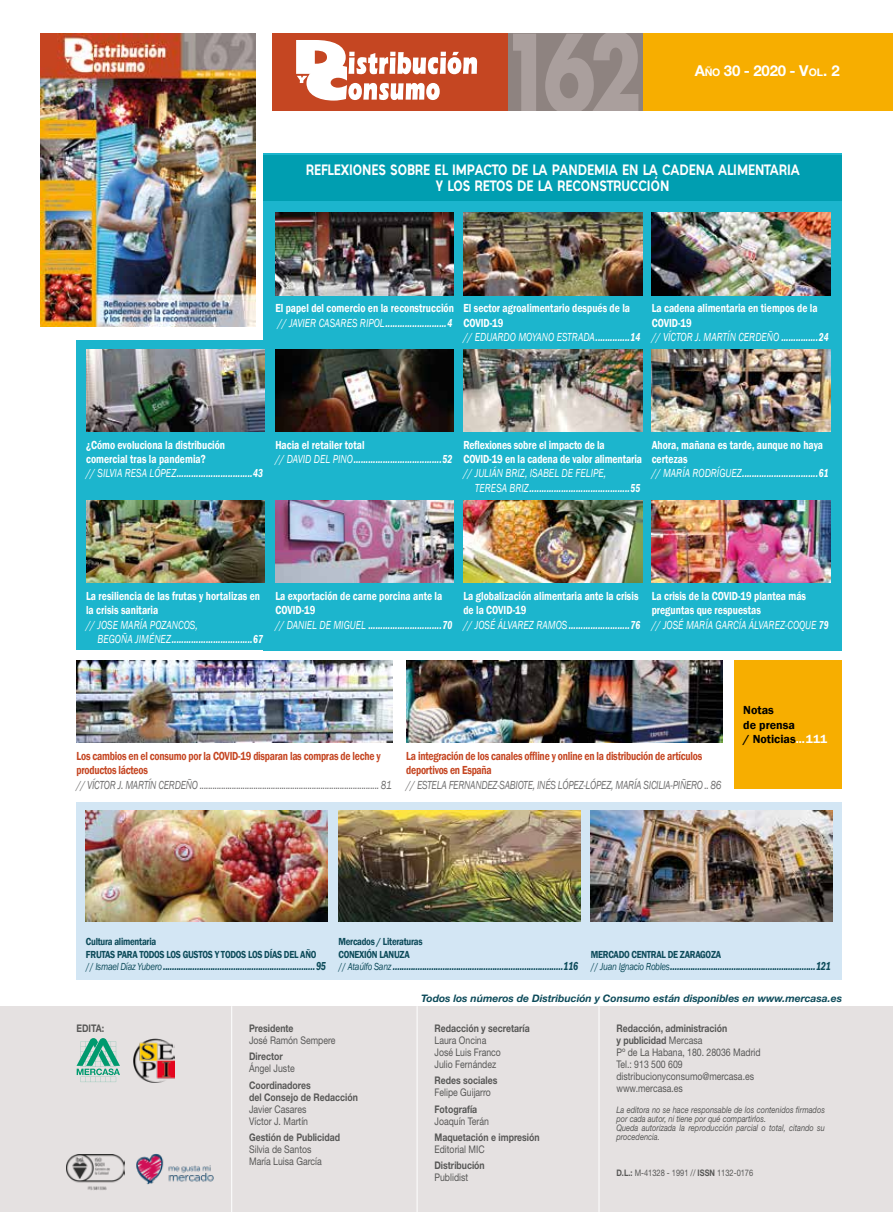
<style>
.page{position:relative;width:893px;height:1212px;background:#fff}
.page>*{position:absolute;margin:0;border:0;box-sizing:border-box;transform-origin:0 0}
.t1{font:700 102.75px "Futura Std";color:#aa9f9d;scale:.74 1}
.t2{font:700 15px "Helvetica Neue LT Std";letter-spacing:-.02em;color:#fff}
.t3{font:800 13.5px/16.2px "Ogonek";letter-spacing:-.01em;color:#fff;text-align:center;scale:.8 1}
.t4{font:600 12px/14.4px "Franklin Gothic";color:#fff;scale:.8 1}
.t5{font:12px "ITC Franklin Gothic Std Dm Cd It";color:#fff;scale:.8 1}
.t6{font:12px "ITC Franklin Gothic Std Dm Cd It";letter-spacing:-.03em;color:#0d4b5a;scale:.84 1}
.t7{font:italic 12px "Franklin Gothic";letter-spacing:-.025em;color:#706f6f;scale:.8 1}
.t8{font:600 12px/14.4px "Franklin Gothic";letter-spacing:-.025em;color:#c54622;scale:.8 1}
.t9{font:italic 12px "Franklin Gothic";color:#fff;scale:.8 1}
.t10{font:600 12px/14.4px "Franklin Gothic";color:#000}
.t11{font:10.5px/12px "Helvetica Neue LT Std";color:#575756;scale:.83 1}
.t12{font:700 10.5px/12px "Helvetica Neue LT Std";color:#575756;scale:.83 1}
.t13{font:600 10.5px/12.6px "Franklin Gothic";letter-spacing:-.03em;color:#0d4b5a;scale:.84 1}
.t14{font:italic 700 10.35px "Helvetica Neue LT Std";color:#0d4b5a}
.t15{font:italic 9px/9px "Helvetica Neue LT Std";color:#575756;scale:.83 1}
.t16{font:9px "Helvetica Neue LT Std";color:#575756;scale:.83 1}
.s1{font-size:10.5px}
.s2{font-family:"Franklin Gothic";font-style:italic}
.s3{font-weight:400;font-style:italic}
.s4{font-family:"ITC Franklin Gothic Std Dm Cd It";font-weight:400}
.s5{color:#fff}
.s6{font-family:"Franklin Gothic";font-size:10.5px}
.s7{font-family:"Franklin Gothic";font-style:italic;font-size:10.5px}
.s8{font-weight:700}
</style>
<div class="page">
<div style="left:77px;top:341px;width:578px;height:309px;background:#1cb5cd"></div>
<div style="left:264px;top:153px;width:578px;height:497px;background:#1cb5cd"></div>
<div style="left:0;top:1006px;width:893px;height:206px;background:#e5e1e1"></div>
<img style="left:66px;top:1154px;width:59px;height:36px">
<img style="left:133px;top:1038px;width:42px;height:44px">
<hr style="left:231px;top:1006px;width:1px;height:206px;background:#fff">
<hr style="left:417px;top:1006px;width:1px;height:206px;background:#fff">
<hr style="left:599px;top:1006px;width:1px;height:206px;background:#fff">
<img style="left:136px;top:1153px;width:78px;height:31px">
<div style="left:272px;top:34px;width:237px;height:77px;background:#c54622"></div>
<svg style="left:296px;top:40px;width:181px;height:61px"></svg>
<div style="left:509px;top:34px;width:134px;height:77px;background:#8e8380"></div>
<div style="left:643px;top:34px;width:250px;height:77px;background:#f7ae00"></div>
<svg style="left:77px;top:1038px;width:43px;height:44px"></svg>
<div style="left:77px;top:802px;width:765px;height:177px;background:#d3e6f4"></div>
<img style="left:86px;top:811px;width:242px;height:110px">
<img style="left:591px;top:811px;width:242px;height:110px">
<img style="left:338px;top:811px;width:242px;height:110px">
<img style="left:40px;top:34px;width:215px;height:292px">
<img style="left:86px;top:349px;width:179px;height:83px">
<img style="left:86px;top:500px;width:179px;height:83px">
<img style="left:77px;top:660px;width:316px;height:83px">
<img style="left:275px;top:349px;width:179px;height:83px">
<img style="left:275px;top:213px;width:179px;height:82px">
<img style="left:275px;top:500px;width:179px;height:83px">
<img style="left:463px;top:349px;width:179px;height:83px">
<img style="left:463px;top:213px;width:179px;height:82px">
<img style="left:652px;top:349px;width:178px;height:83px">
<img style="left:652px;top:500px;width:178px;height:83px">
<img style="left:652px;top:213px;width:178px;height:82px">
<img style="left:463px;top:500px;width:179px;height:83px">
<img style="left:406px;top:660px;width:317px;height:83px">
<div style="left:735px;top:660px;width:107px;height:129px;background:#f7ae00"></div>
<div style="left:264px;top:155px;width:578px;height:45px;background:#009eb1"></div>
<h1 class="t1" style="left:501px;top:4px;width:192px">162</h1>
<p class="t2" style="left:695px;top:61px;width:147px">A<span class="s1">ño</span> 30 - 2020 - V<span class="s1">ol</span>. 2</p>
<p class="t3" style="left:306px;top:161px;width:619px">REFLEXIONES SOBRE EL IMPACTO DE LA PANDEMIA EN LA CADENA ALIMENTARIA<br>Y LOS RETOS DE LA RECONSTRUCCIÓN</p>
<p class="t4" style="left:275px;top:301px;width:225px">El papel del comercio en la reconstrucción</p>
<p class="t5" style="left:278px;top:316px;width:220px"><span class="s2">// JAVIER CASARES RIPOL</span>.........................4</p>
<p class="t4" style="left:463px;top:301px;width:223px">El sector agroalimentario después de la<br>COVID-19<br><span class="s3">// EDUARDO MOYANO ESTRADA</span><span class="s4">..............14</span></p>
<p class="t4" style="left:652px;top:301px;width:223px">La cadena alimentaria en tiempos de la<br>COVID-19<br><span class="s3">// VÍCTOR J. MARTÍN CERDEÑO</span> <span class="s4">...............24</span></p>
<p class="t4" style="left:86px;top:438px;width:175px">¿Cómo evoluciona la distribución comercial tras la pandemia?</p>
<p class="t5" style="left:86px;top:467px;width:223px"><span class="s2">// SILVIA RESA LÓPEZ</span>...............................43</p>
<p class="t4" style="left:275px;top:438px;width:113px">Hacia el retailer total</p>
<p class="t5" style="left:275px;top:452px;width:223px"><span class="s2">// DAVID DEL PINO</span>....................................52</p>
<p class="t4" style="left:463px;top:438px;width:225px">Reflexiones sobre el impacto de la<br>COVID-19 en la cadena de valor alimentaria</p>
<p class="t9" style="left:463px;top:466px;width:180px">// JULIÁN BRIZ, ISABEL DE FELIPE,</p>
<p class="t5" style="left:475px;top:481px;width:208px"><span class="s2">TERESA BRIZ</span>.........................................55</p>
<p class="t4" style="left:652px;top:438px;width:216px">Ahora, mañana es tarde, aunque no haya certezas</p>
<p class="t5" style="left:652px;top:467px;width:223px"><span class="s2">// MARÍA RODRÍGUEZ</span>...............................61</p>
<p class="t4" style="left:86px;top:589px;width:219px">La resiliencia de las frutas y hortalizas en la crisis sanitaria</p>
<p class="t9" style="left:86px;top:617px;width:141px">// JOSE MARÍA POZANCOS,</p>
<p class="t5" style="left:98px;top:632px;width:209px"><span class="s2">BEGOÑA JIMÉNEZ</span>.................................67</p>
<p class="t4" style="left:275px;top:589px;width:210px">La exportación de carne porcina ante la<br>COVID-19</p>
<p class="t5" style="left:275px;top:618px;width:223px"><span class="s2">// DANIEL DE MIGUEL</span> ..............................70</p>
<p class="t4" style="left:463px;top:589px;width:220px">La globalización alimentaria ante la crisis de la COVID-19</p>
<p class="t5" style="left:463px;top:618px;width:223px"><span class="s2">// JOSÉ ÁLVAREZ RAMOS</span>.........................76</p>
<p class="t4" style="left:652px;top:589px;width:223px">La crisis de la COVID-19 plantea más preguntas que respuestas<br><span class="s3">// JOSÉ MARÍA GARCÍA ÁLVAREZ-COQUE</span> <span class="s4">79</span></p>
<p class="t10" style="left:743px;top:703px;width:86px">Notas<br>de prensa<br>/ Noticias<span class="s5">...111</span></p>
<p class="t8" style="left:77px;top:749px;width:382px">Los cambios en el consumo por la COVID-19 disparan las compras de leche y productos lácteos</p>
<p class="t7" style="left:77px;top:777px;width:395px">// VÍCTOR J. MARTÍN CERDEÑO ................................................................................... 81</p>
<p class="t8" style="left:406px;top:749px;width:371px">La integración de los canales offline y online en la distribución de artículos deportivos en España</p>
<p class="t7" style="left:406px;top:777px;width:395px">// ESTELA FERNANDEZ-SABIOTE, INÉS LÓPEZ-LÓPEZ, MARÍA SICILIA-PIÑERO .. 86</p>
<p class="t13" style="left:86px;top:935px;width:276px">Cultura alimentaria<br>FRUTAS PARA TODOS LOS GUSTOS Y TODOS LOS DÍAS DEL AÑO</p>
<p class="t6" style="left:86px;top:959px;width:287px"><span class="s6">//</span> <span class="s7">Ismael Díaz Yubero</span> ...................................................................95</p>
<p class="t13" style="left:338px;top:935px;width:102px">Mercados / Literaturas<br>CONEXIÓN LANUZA</p>
<p class="t6" style="left:338px;top:959px;width:287px"><span class="s6">//</span> <span class="s7">Ataúlfo Sanz</span> ...........................................................................116</p>
<p class="t13" style="left:591px;top:948px;width:157px">MERCADO CENTRAL DE ZARAGOZA</p>
<p class="t6" style="left:591px;top:959px;width:287px"><span class="s6">//</span> <span class="s7">Juan Ignacio Robles</span>................................................................121</p>
<p class="t14" style="left:421px;top:992px;width:422px">Todos los números de Distribución y Consumo están disponibles en www.mercasa.es</p>
<p class="t12" style="left:77px;top:1022px;width:35px">EDITA:</p>
<p class="t12" style="left:249px;top:1022px;width:55px">Presidente</p>
<p class="t11" style="left:249px;top:1034px;width:106px">José Ramón Sempere</p>
<p class="t12" style="left:249px;top:1050px;width:42px">Director</p>
<p class="t11" style="left:249px;top:1062px;width:57px">Ángel Juste</p>
<p class="t12" style="left:249px;top:1078px;width:133px">Coordinadores<br>del Consejo de Redacción</p>
<p class="t11" style="left:249px;top:1103px;width:73px">Javier Casares<br>Víctor J. Martín</p>
<p class="t12" style="left:249px;top:1131px;width:111px">Gestión de Publicidad</p>
<p class="t11" style="left:249px;top:1143px;width:89px">Silvia de Santos<br>María Luisa García</p>
<p class="t12" style="left:434px;top:1022px;width:116px">Redacción y secretaría</p>
<p class="t11" style="left:434px;top:1034px;width:82px">Laura Oncina<br>José Luis Franco<br>Julio Fernández</p>
<p class="t12" style="left:434px;top:1074px;width:77px">Redes sociales</p>
<p class="t11" style="left:434px;top:1086px;width:70px">Felipe Guijarro</p>
<p class="t12" style="left:434px;top:1103px;width:53px">Fotografía</p>
<p class="t11" style="left:434px;top:1115px;width:67px">Joaquín Terán</p>
<p class="t12" style="left:434px;top:1131px;width:128px">Maquetación e impresión</p>
<p class="t11" style="left:434px;top:1143px;width:62px">Editorial MIC</p>
<p class="t12" style="left:434px;top:1159px;width:62px">Distribución</p>
<p class="t11" style="left:434px;top:1171px;width:42px">Publidist</p>
<p class="t11" style="left:616px;top:1022px;width:175px"><span class="s8">Redacción, administración<br>y publicidad</span> Mercasa<br>Pº de La Habana, 180. 28036 Madrid<br>Tel.: 913 500 609 distribucionyconsumo@mercasa.es www.mercasa.es</p>
<p class="t15" style="left:616px;top:1105px;width:253px">La editora no se hace responsable de los contenidos firmados por cada autor, ni tiene por qué compartirlos.<br>Queda autorizada la reproducción parcial o total, citando su procedencia.</p>
<p class="t16" style="left:616px;top:1167px;width:166px"><span class="s8">D.L.:</span> M-41328 - 1991 // <span class="s8">ISSN</span> 1132-0176</p>
</div>
